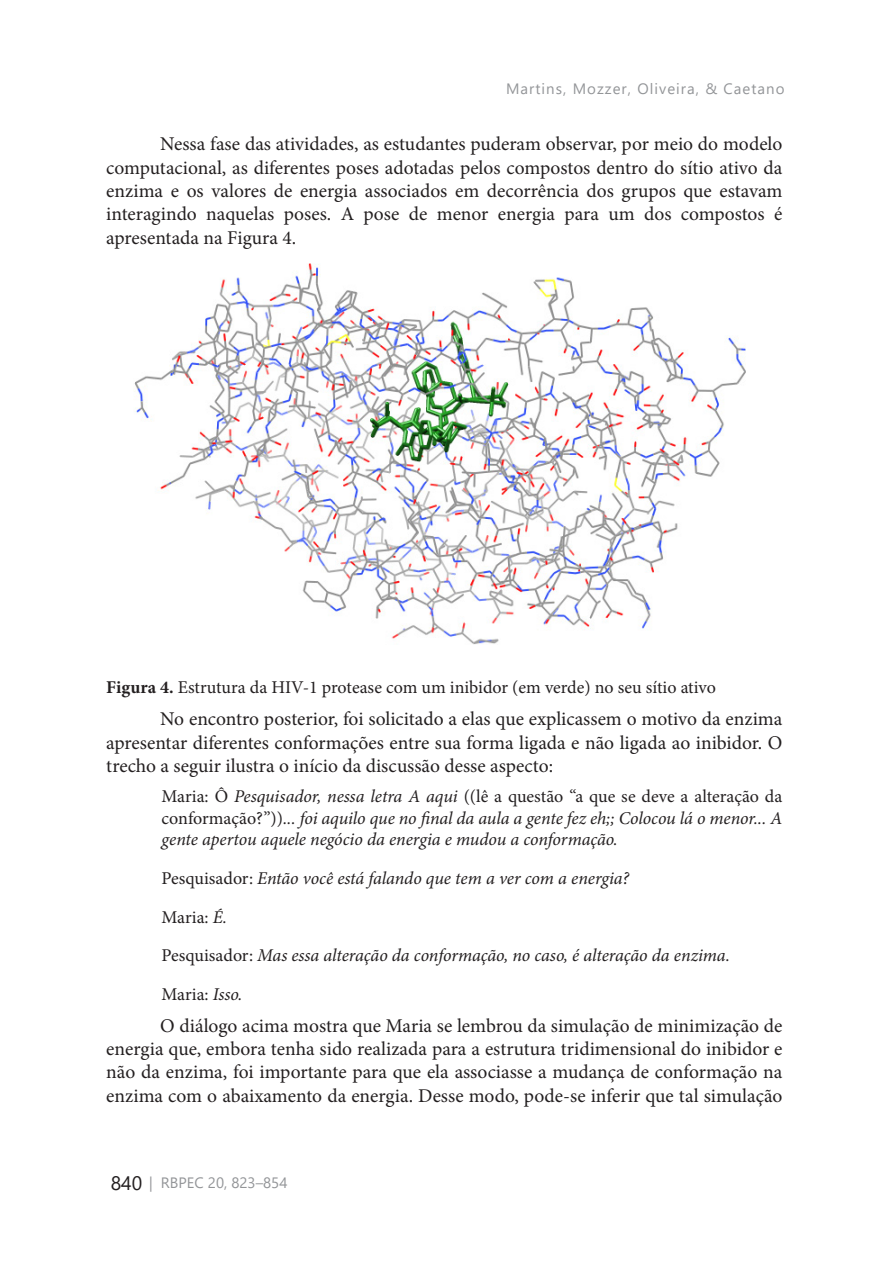
<style>
.page{position:relative;width:893px;height:1263px;background:#fff}
.page>*{position:absolute;margin:0;border:0;box-sizing:border-box;transform-origin:0 0}
.t1{font:19.5px/23.4px "Minion Pro";color:#231f20;text-align:justify}
.Citação{font:italic 18px/21.6px "Minion Pro";letter-spacing:-.005em;color:#231f20;text-align:justify}
.Título_tabelas_e_qua{font:18px "Minion Pro";color:#231f20}
.Citação-2{font:18px "Minion Pro";letter-spacing:-.005em;color:#231f20}
.t2{font:15px "Segoe UI";letter-spacing:.07em;color:#939598}
.t3{font:15px "Segoe UI";color:#939598}
.s1{font-weight:700}
.s2{font-style:normal}
.s3{font-style:italic}
.s4{font-size:19.5px;color:#231f20}
</style>
<div class="page">
<img style="left:134px;top:263px;width:612px;height:381px">
<p class="t2" style="left:506px;top:74px;width:280px">Martins, Mozzer, Oliveira, &amp; Caetano</p>
<p class="t1" style="left:106px;top:132px;width:678px;text-align:right">Nessa fase das atividades, as estudantes puderam observar, por meio do modelo computacional, as diferentes poses adotadas pelos compostos dentro do sítio ativo da</p>
<p class="t1" style="left:106px;top:179px;width:678px">enzima e os valores de energia associados em decorrência dos grupos que estavam interagindo naquelas poses. A pose de menor energia para um dos compostos é apresentada na Figura 4.</p>
<p class="Título_tabelas_e_qua" style="left:106px;top:675px;width:611px"><span class="s1">Figura 4.</span> Estrutura da HIV-1 protease com um inibidor (em verde) no seu sítio ativo</p>
<p class="t1" style="left:106px;top:707px;width:678px;text-indent:54px">No encontro posterior, foi solicitado a elas que explicassem o motivo da enzima apresentar diferentes conformações entre sua forma ligada e não ligada ao inibidor. O trecho a seguir ilustra o início da discussão desse aspecto:</p>
<p class="Citação" style="left:162px;top:785px;width:622px"><span class="s2">Maria: Ô</span> Pesquisador, nessa letra A aqui <span class="s2">((lê a questão “a que se deve a alteração da conformação?”))</span>... foi aquilo que no final da aula a gente fez eh;; Colocou lá o menor... A gente apertou aquele negócio da energia e mudou a conformação.</p>
<p class="Citação" style="left:162px;top:867px;width:469px"><span class="s2">Pesquisador:</span> Então você está falando que tem a ver com a energia?</p>
<p class="Citação-2" style="left:162px;top:905px;width:67px">Maria: <span class="s3">É.</span></p>
<p class="Citação" style="left:162px;top:944px;width:570px"><span class="s2">Pesquisador:</span> Mas essa alteração da conformação, no caso, é alteração da enzima.</p>
<p class="Citação-2" style="left:162px;top:982px;width:82px">Maria: <span class="s3">Isso.</span></p>
<p class="t1" style="left:106px;top:1014px;width:678px;text-indent:54px">O diálogo acima mostra que Maria se lembrou da simulação de minimização de energia que, embora tenha sido realizada para a estrutura tridimensional do inibidor e não da enzima, foi importante para que ela associasse a mudança de conformação na enzima com o abaixamento da energia. Desse modo, pode-se inferir que tal simulação</p>
<p class="t3" style="left:111px;top:1168px;width:178px"><span class="s4">840</span> | RBPEC 20, 823–854</p>
</div>
